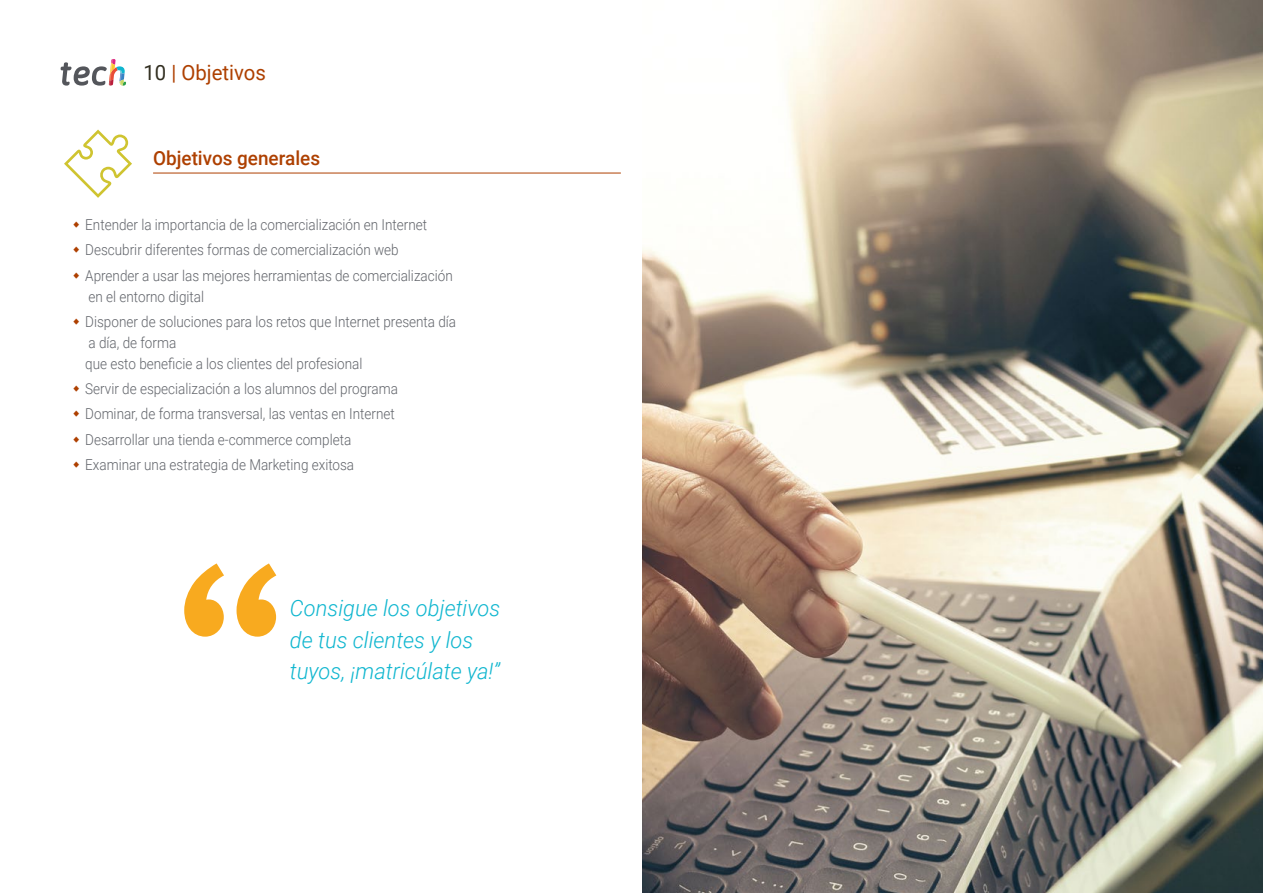
<style>
.page{position:relative;width:1263px;height:893px;background:#fff}
.page>*{position:absolute;margin:0;border:0;box-sizing:border-box;transform-origin:0 0}
.t1{font:italic 300 22.5px/31.5px "Roboto";color:#0fb6cf}
.t2{font:21px "Roboto";color:#ae4000}
.t3{font:500 19.5px "Roboto";color:#ae4000}
.t4{font:300 15px/25.2px "Roboto";color:#61646a;scale:.9 1}
.s1{color:#312e20}
</style>
<div class="page">
<hr style="left:153px;top:173px;width:468px;height:1px;background:#ae4000">
<svg style="left:64px;top:130px;width:68px;height:68px"></svg>
<svg style="left:61px;top:59px;width:65px;height:27px"></svg>
<img style="left:642px;top:0;width:621px;height:893px">
<svg style="left:184px;top:563px;width:92px;height:74px"></svg>
<h2 class="t2" style="left:144px;top:57px;width:124px"><span class="s1">10</span> | Objetivos</h2>
<h3 class="t3" style="left:153px;top:144px;width:169px">Objetivos generales</h3>
<p class="t4" style="left:85px;top:212px;width:410px">Entender la importancia de la comercialización en Internet<br>Descubrir diferentes formas de comercialización web<br>Aprender a usar las mejores herramientas de comercialización</p>
<p class="t4" style="left:85px;top:283px;width:414px">en el entorno digital<br>Disponer de soluciones para los retos que Internet presenta día</p>
<p class="t4" style="left:85px;top:331px;width:309px;line-height:21px">a día, de forma<br>que esto beneficie a los clientes del profesional</p>
<p class="t4" style="left:85px;top:376px;width:349px">Servir de especialización a los alumnos del programa Dominar, de forma transversal, las ventas en Internet Desarrollar una tienda e-commerce completa Examinar una estrategia de Marketing exitosa</p>
<h1 class="t1" style="left:290px;top:591px;width:212px">Consigue los objetivos de tus clientes y los tuyos, ¡matricúlate ya!”</h1>
</div>
